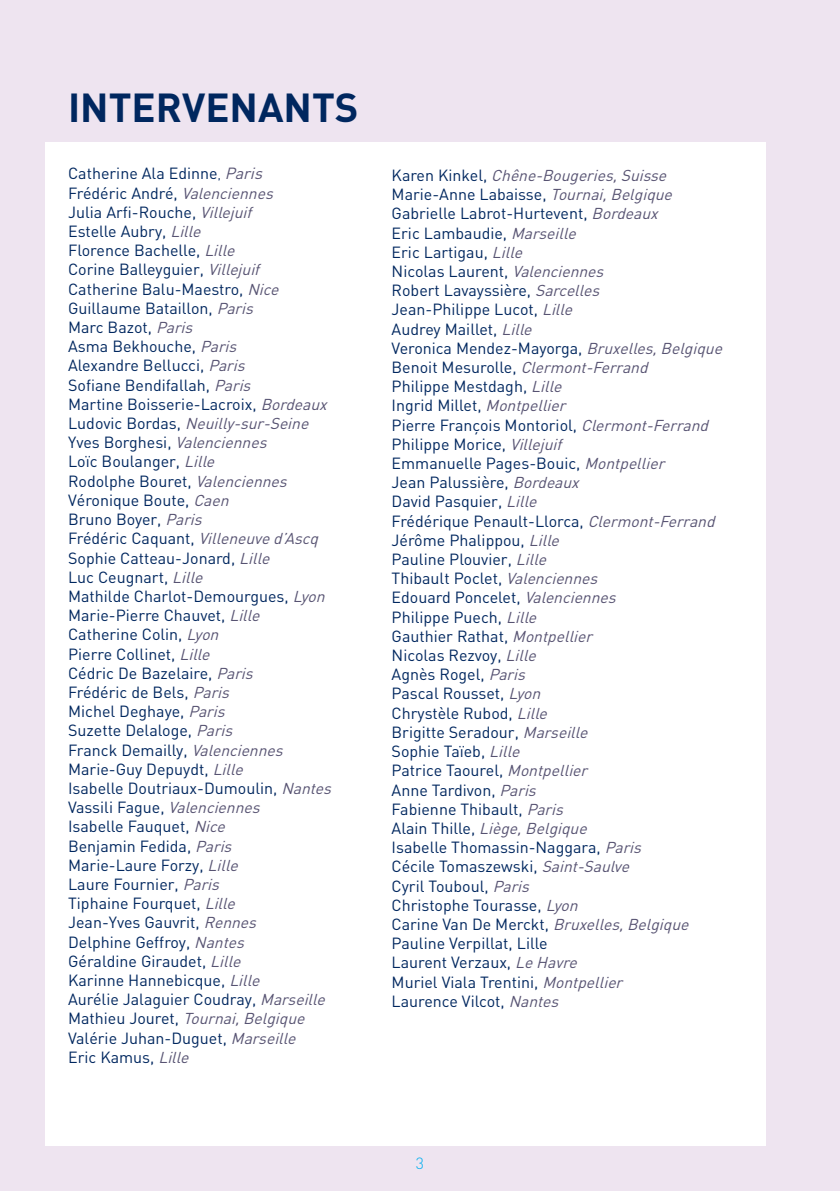
<style>
.page{position:relative;width:840px;height:1191px;background:#fff}
.page>*{position:absolute;margin:0;border:0;box-sizing:border-box;transform-origin:0 0}
.t1{font:700 40px "DIN";color:#00275f}
.t2{font:16px "DIN";color:#00275f}
.t3{font:300 16px "DIN";color:#00aeef}
.t4{font:italic 15.6px "DIN";color:#575372}
.s1{font-weight:300;font-size:14px}
.s2{font-style:italic;color:#575372}
.s3{font-style:italic;font-size:15.6px;color:#575372}
.s4{font-style:normal;font-size:16px;color:#00275f}
</style>
<div class="page">
<div style="left:0;top:0;width:839px;height:1191px;background:#eee4f0"></div>
<div style="left:45px;top:142px;width:720px;height:1003px;background:#fff"></div>
<p class="t1" style="left:68px;top:81px;width:292px">INTERVENANTS</p>
<p class="t2" style="left:68px;top:164px;width:200px">Catherine Ala Edinne<span class="s1">,</span> <span class="s2">Paris</span></p>
<p class="t2" style="left:68px;top:183px;width:211px">Frédéric André, <span class="s3">Valenciennes</span></p>
<p class="t2" style="left:68px;top:202px;width:189px">Julia Arfi-Rouche, <span class="s3">Villejuif</span></p>
<p class="t2" style="left:68px;top:221px;width:138px">Estelle Aubry, <span class="s3">Lille</span></p>
<p class="t2" style="left:68px;top:240px;width:172px">Florence Bachelle, <span class="s3">Lille</span></p>
<p class="t2" style="left:68px;top:260px;width:197px">Corine Balleyguier, <span class="s3">Villejuif</span></p>
<p class="t2" style="left:68px;top:279px;width:216px">Catherine Balu-Maestro, <span class="s3">Nice</span></p>
<p class="t2" style="left:68px;top:298px;width:191px">Guillaume Bataillon, <span class="s3">Paris</span></p>
<p class="t2" style="left:68px;top:317px;width:130px">Marc Bazot, <span class="s3">Paris</span></p>
<p class="t2" style="left:68px;top:336px;width:174px">Asma Bekhouche, <span class="s3">Paris</span></p>
<p class="t2" style="left:68px;top:356px;width:182px">Alexandre Bellucci, <span class="s3">Paris</span></p>
<p class="t2" style="left:68px;top:375px;width:188px">Sofiane Bendifallah, <span class="s3">Paris</span></p>
<p class="t2" style="left:68px;top:394px;width:265px">Martine Boisserie-Lacroix, <span class="s3">Bordeaux</span></p>
<p class="t4" style="left:68px;top:414px;width:246px"><span class="s4">L u d ov i c B o rd a s ,</span> Neuilly-sur-Seine</p>
<p class="t2" style="left:68px;top:432px;width:204px">Yve s B o rg h e s i , <span class="s3">Valenciennes</span></p>
<p class="t2" style="left:68px;top:452px;width:152px">Loïc Boulanger, <span class="s3">Lille</span></p>
<p class="t2" style="left:68px;top:471px;width:224px">Rodolphe Bouret, <span class="s3">Valenciennes</span></p>
<p class="t2" style="left:68px;top:490px;width:167px">Véronique Boute, <span class="s3">Caen</span></p>
<p class="t2" style="left:68px;top:509px;width:140px">Bruno Boyer, <span class="s3">Paris</span></p>
<p class="t2" style="left:68px;top:528px;width:256px">Fré d é ri c C a q u a n t , <span class="s3">Villeneuved’Ascq</span></p>
<p class="t2" style="left:68px;top:548px;width:207px">Sophie Catteau-Jonard, <span class="s3">Lille</span></p>
<p class="t2" style="left:68px;top:567px;width:140px">Luc Ceugnart, <span class="s3">Lille</span></p>
<p class="t2" style="left:68px;top:586px;width:262px">Mathilde Charlot-Demourgues, <span class="s3">Lyon</span></p>
<p class="t2" style="left:68px;top:605px;width:197px">Marie-Pierre Chauvet, <span class="s3">Lille</span></p>
<p class="t2" style="left:68px;top:624px;width:156px">Catherine Colin, <span class="s3">Lyon</span></p>
<p class="t2" style="left:68px;top:644px;width:147px">Pierre Collinet, <span class="s3">Lille</span></p>
<p class="t2" style="left:68px;top:663px;width:191px">Cédric De Bazelaire, <span class="s3">Paris</span></p>
<p class="t2" style="left:68px;top:682px;width:167px">Frédéric de Bels, <span class="s3">Paris</span></p>
<p class="t2" style="left:68px;top:701px;width:163px">Michel Deghaye, <span class="s3">Paris</span></p>
<p class="t2" style="left:68px;top:720px;width:170px">Suzette Delaloge, <span class="s3">Paris</span></p>
<p class="t2" style="left:68px;top:740px;width:220px">Franck Demailly, <span class="s3">Valenciennes</span></p>
<p class="t2" style="left:68px;top:759px;width:181px">Marie-Guy Depuydt, <span class="s3">Lille</span></p>
<p class="t2" style="left:68px;top:778px;width:269px">Isabelle Doutriaux-Dumoulin, <span class="s3">Nantes</span></p>
<p class="t2" style="left:68px;top:797px;width:197px">Va ss i l i Fa g u e , <span class="s3">Valenciennes</span></p>
<p class="t2" style="left:68px;top:816px;width:163px">Isabelle Fauquet, <span class="s3">Nice</span></p>
<p class="t2" style="left:68px;top:836px;width:169px">Benjamin Fedida, <span class="s3">Paris</span></p>
<p class="t2" style="left:68px;top:855px;width:176px">Marie-Laure Forzy, <span class="s3">Lille</span></p>
<p class="t2" style="left:68px;top:874px;width:157px">Laure Fournier, <span class="s3">Paris</span></p>
<p class="t2" style="left:68px;top:893px;width:173px">Tiphaine Fourquet, <span class="s3">Lille</span></p>
<p class="t2" style="left:68px;top:912px;width:194px">Jean-Yves Gauvrit, <span class="s3">Rennes</span></p>
<p class="t2" style="left:68px;top:932px;width:182px">Delphine Geffroy, <span class="s3">Nantes</span></p>
<p class="t2" style="left:68px;top:951px;width:178px">Géraldine Giraudet, <span class="s3">Lille</span></p>
<p class="t2" style="left:68px;top:970px;width:197px">Karinne Hannebicque, <span class="s3">Lille</span></p>
<p class="t2" style="left:68px;top:989px;width:263px">Aurélie Jalaguier Coudray, <span class="s3">Marseille</span></p>
<p class="t4" style="left:68px;top:1009px;width:242px"><span class="s4">M a t h i e u J o u re t ,</span> Tournai,Belgique</p>
<p class="t2" style="left:68px;top:1028px;width:233px">Valérie Juhan-Duguet, <span class="s3">Marseille</span></p>
<p class="t2" style="left:68px;top:1047px;width:126px">Eric Kamus, <span class="s3">Lille</span></p>
<p class="t4" style="left:391px;top:165px;width:281px"><span class="s4">K a re n K i n k e l ,</span> Chêne-Bougeries,Suisse</p>
<p class="t2" style="left:391px;top:184px;width:286px">Marie-Anne Labaisse, <span class="s3">Tournai,Belgique</span></p>
<p class="t2" style="left:391px;top:203px;width:272px">Gabrielle Labrot-Hurtevent, <span class="s3">Bordeaux</span></p>
<p class="t2" style="left:391px;top:223px;width:190px">Eric Lambaudie, <span class="s3">Marseille</span></p>
<p class="t2" style="left:391px;top:242px;width:136px">Eric Lartigau, <span class="s3">Lille</span></p>
<p class="t2" style="left:391px;top:261px;width:218px">Nicolas Laurent, <span class="s3">Valenciennes</span></p>
<p class="t2" style="left:391px;top:280px;width:214px">Robert Lavayssière, <span class="s3">Sarcelles</span></p>
<p class="t2" style="left:391px;top:299px;width:187px">Jean-Philippe Lucot, <span class="s3">Lille</span></p>
<p class="t2" style="left:391px;top:319px;width:146px">Audrey Maillet, <span class="s3">Lille</span></p>
<p class="t2" style="left:391px;top:338px;width:336px">Veronica Mendez-Mayorga, <span class="s3">Bruxelles,Belgique</span></p>
<p class="t2" style="left:391px;top:357px;width:262px">B e n o i t M e s u ro l le , <span class="s3">Clermont-Ferrand</span></p>
<p class="t2" style="left:391px;top:376px;width:176px">Philippe Mestdagh, <span class="s3">Lille</span></p>
<p class="t2" style="left:391px;top:395px;width:180px">Ingrid Millet, <span class="s3">Montpellier</span></p>
<p class="t2" style="left:391px;top:415px;width:322px">Pierre François Montoriol, <span class="s3">Clermont-Ferrand</span></p>
<p class="t2" style="left:391px;top:434px;width:176px">Philippe Morice, <span class="s3">Villejuif</span></p>
<p class="t2" style="left:391px;top:453px;width:279px">Emmanuelle Pages-Bouic, <span class="s3">Montpellier</span></p>
<p class="t2" style="left:391px;top:472px;width:193px">Jean Palussière, <span class="s3">Bordeaux</span></p>
<p class="t2" style="left:391px;top:491px;width:151px">David Pasquier, <span class="s3">Lille</span></p>
<p class="t2" style="left:391px;top:511px;width:329px">Frédérique Penault-Llorca, <span class="s3">Clermont-Ferrand</span></p>
<p class="t2" style="left:391px;top:530px;width:173px">Jérôme Phalippou, <span class="s3">Lille</span></p>
<p class="t2" style="left:391px;top:549px;width:160px">Pauline Plouvier, <span class="s3">Lille</span></p>
<p class="t2" style="left:391px;top:568px;width:212px">Thibault Poclet, <span class="s3">Valenciennes</span></p>
<p class="t2" style="left:391px;top:587px;width:230px">Edouard Poncelet, <span class="s3">Valenciennes</span></p>
<p class="t2" style="left:391px;top:607px;width:151px">Philippe Puech, <span class="s3">Lille</span></p>
<p class="t2" style="left:391px;top:626px;width:206px">Gauthier Rathat, <span class="s3">Montpellier</span></p>
<p class="t2" style="left:391px;top:645px;width:150px">Nicolas Rezvoy, <span class="s3">Lille</span></p>
<p class="t2" style="left:391px;top:664px;width:139px">Agnès Rogel, <span class="s3">Paris</span></p>
<p class="t2" style="left:391px;top:683px;width:155px">Pascal Rousset, <span class="s3">Lyon</span></p>
<p class="t2" style="left:391px;top:703px;width:161px">Chrystèle Rubod, <span class="s3">Lille</span></p>
<p class="t2" style="left:391px;top:722px;width:202px">Brigitte Seradour, <span class="s3">Marseille</span></p>
<p class="t2" style="left:391px;top:741px;width:134px">Sophie Taïeb, <span class="s3">Lille</span></p>
<p class="t2" style="left:391px;top:760px;width:202px">Patrice Taourel, <span class="s3">Montpellier</span></p>
<p class="t2" style="left:391px;top:779px;width:150px">Anne Tardivon, <span class="s3">Paris</span></p>
<p class="t2" style="left:391px;top:799px;width:177px">Fabienne Thibault, <span class="s3">Paris</span></p>
<p class="t4" style="left:391px;top:818px;width:201px"><span class="s4">A l a i n T h i l le ,</span> Liège, Belgique</p>
<p class="t2" style="left:391px;top:837px;width:255px">Isabelle Thomassin-Naggara, <span class="s3">Paris</span></p>
<p class="t2" style="left:391px;top:856px;width:243px">Cécile Tomaszewski, <span class="s3">Saint-Saulve</span></p>
<p class="t2" style="left:391px;top:875px;width:143px">Cyril Touboul, <span class="s3">Paris</span></p>
<p class="t2" style="left:391px;top:895px;width:192px">Christophe Tourasse, <span class="s3">Lyon</span></p>
<p class="t2" style="left:391px;top:914px;width:303px">C a r i n e Va n D e M e rc k t , <span class="s3">Bruxelles,Belgique</span></p>
<p class="t2" style="left:391px;top:933px;width:157px">Pauline Verpillat, Lille</p>
<p class="t2" style="left:391px;top:952px;width:191px">Laurent Verzaux, <span class="s3">LeHavre</span></p>
<p class="t2" style="left:391px;top:971px;width:237px">Muriel Viala Trentini, <span class="s3">Montpellier</span></p>
<p class="t2" style="left:391px;top:991px;width:173px">Laurence Vilcot, <span class="s3">Nantes</span></p>
<p class="t3" style="left:415px;top:1153px;width:10px">3</p>
</div>
